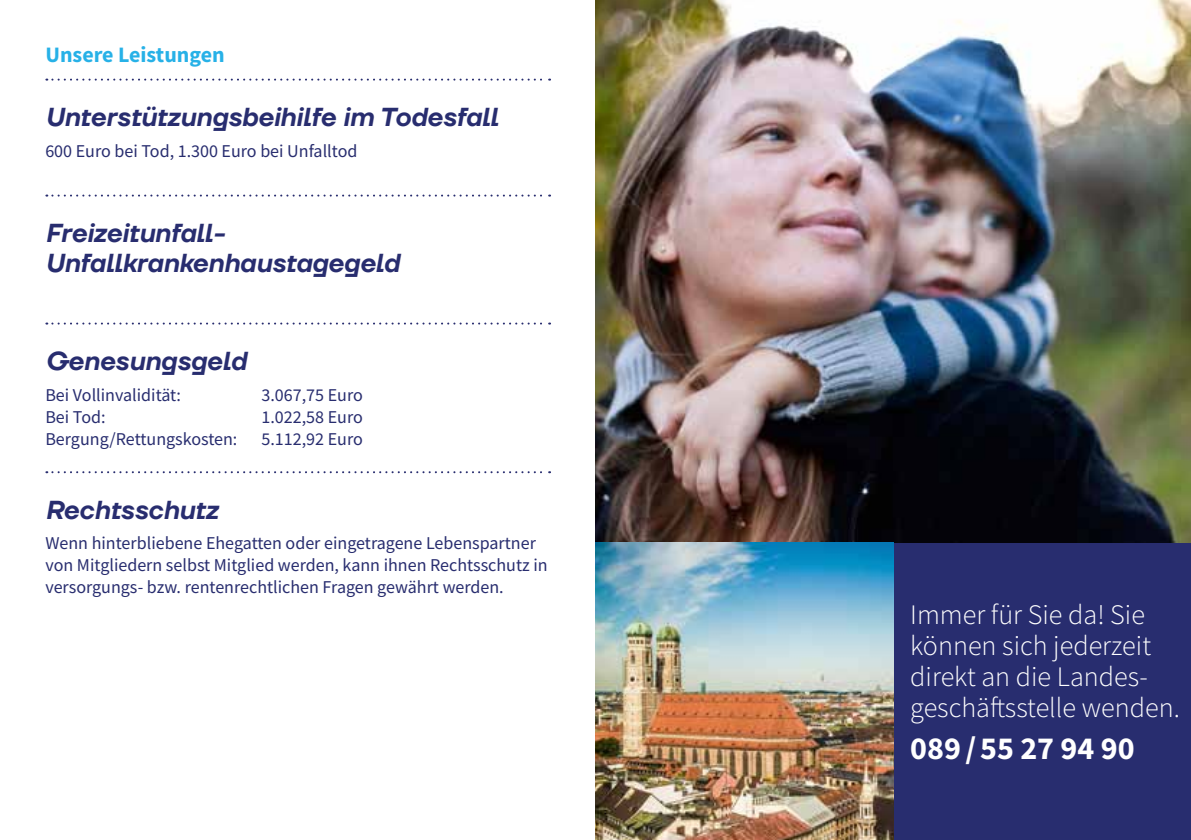
<style>
.page{position:relative;width:1191px;height:840px;background:#fff}
.page>*{position:absolute;margin:0;border:0;box-sizing:border-box;transform-origin:0 0}
.t1{font:700 32px "Source Sans Pro";color:#fff}
.t2{font:300 28.2px/30.8px "Source Sans Pro";color:#fff}
.t3{font:italic 600 26px/30px "TT Firs Neue";color:#282d6f}
.t4{font:700 22px "Source Sans Pro";color:#27b1e7}
.t5{font:18px/22px "Source Sans Pro";color:#282d6f}
</style>
<div class="page">
<svg style="left:46px;top:79px;width:504px;height:2px"></svg>
<svg style="left:46px;top:194px;width:504px;height:2px"></svg>
<svg style="left:46px;top:322px;width:504px;height:2px"></svg>
<svg style="left:46px;top:471px;width:504px;height:2px"></svg>
<div style="left:893px;top:541px;width:298px;height:298px;background:#282d6f"></div>
<img style="left:595px;top:0;width:596px;height:541px">
<img style="left:595px;top:541px;width:298px;height:298px">
<p class="t4" style="left:45px;top:40px;width:181px">Unsere Leistungen</p>
<h3 class="t3" style="left:45px;top:102px;width:454px">Unterstützungsbeihilfe im Todesfall</h3>
<p class="t5" style="left:45px;top:139px;width:313px">600 Euro bei Tod, 1.300 Euro bei Unfalltod</p>
<h3 class="t3" style="left:45px;top:218px;width:356px">Freizeitunfall-<br>Unfallkrankenhaustagegeld</h3>
<h3 class="t3" style="left:45px;top:345px;width:203px">Genesungsgeld</h3>
<p class="t5" style="left:45px;top:383px;width:137px">Bei Vollinvalidität:</p>
<p class="t5" style="left:261px;top:383px;width:103px">3.067,75 Euro</p>
<p class="t5" style="left:45px;top:405px;width:62px">Bei Tod:</p>
<p class="t5" style="left:261px;top:405px;width:103px">1.022,58 Euro</p>
<p class="t5" style="left:45px;top:427px;width:194px">Bergung/Rettungskosten:</p>
<p class="t5" style="left:261px;top:427px;width:103px">5.112,92 Euro</p>
<h3 class="t3" style="left:45px;top:494px;width:174px">Rechtsschutz</h3>
<p class="t5" style="left:45px;top:531px;width:504px">Wenn hinterbliebene Ehegatten oder eingetragene Lebenspartner von Mitgliedern selbst Mitglied werden, kann ihnen Rechtsschutz in versorgungs- bzw. rentenrechtlichen Fragen gewährt werden.</p>
<h2 class="t2" style="left:910px;top:599px;width:271px">Immer für Sie da! Sie können sich jederzeit direkt an die Landes&shy;geschäftsstelle wenden.</h2>
<h1 class="t1" style="left:910px;top:725px;width:226px">089 / 55 27 94 90</h1>
</div>
